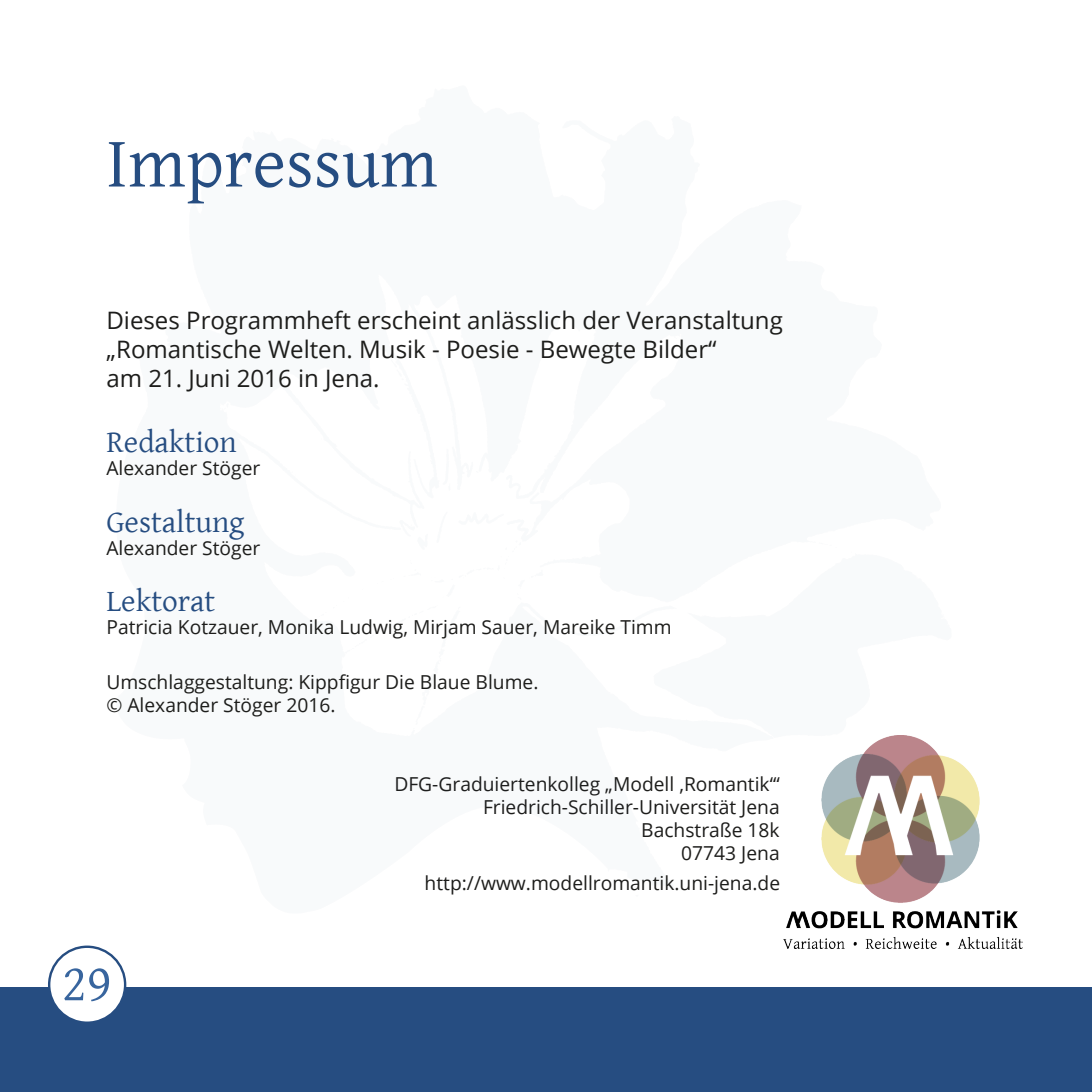
<style>
.page{position:relative;width:1092px;height:1092px;background:#fff}
.page>*{position:absolute;margin:0;border:0;box-sizing:border-box;transform-origin:0 0}
.t1{font:72px "Gentium Basic";color:#264d81}
.t2{font:52.75px "Gentium Basic";color:#38659e}
.t3{font:31.25px "Gentium Basic";color:#264d81}
.t4{font:24px/28.8px "Open Sans";color:#1d1d1b}
.t5{font:19.25px/23px "Open Sans";color:#1d1d1b;text-align:right}
</style>
<div class="page">
<div style="left:0;top:987px;width:1091px;height:104px;background:#264d81"></div>
<img style="left:978px;top:790px;width:44px;height:158px">
<img style="left:101px;top:735px;width:877px;height:222px">
<div style="left:49px;top:946px;width:76px;height:76px;background:#fff;border-radius:50%"></div>
<div style="left:48px;top:945px;width:78px;height:78px;border:2px solid #264d81;border-radius:50%"></div>
<h1 class="t1" style="left:106px;top:110px;width:333px">Impressum</h1>
<p class="t4" style="left:106px;top:305px;width:678px">Dieses Programmheft erscheint anlässlich der Veranstaltung „Romantische Welten. Musik - Poesie - Bewegte Bilder“<br>am 21. Juni 2016 in Jena.</p>
<h3 class="t3" style="left:106px;top:419px;width:132px">Redaktion</h3>
<p class="t5" style="left:106px;top:456px;width:155px">Alexander Stöger</p>
<h3 class="t3" style="left:106px;top:498px;width:140px">Gestaltung</h3>
<p class="t5" style="left:106px;top:535px;width:155px">Alexander Stöger</p>
<h3 class="t3" style="left:106px;top:578px;width:110px">Lektorat</h3>
<p class="t5" style="left:106px;top:615px;width:566px">Patricia Kotzauer, Monika Ludwig, Mirjam Sauer, Mareike Timm</p>
<p class="t5" style="left:106px;top:669px;width:433px;text-align:left">Umschlaggestaltung: Kippfigur Die Blaue Blume. © Alexander Stöger 2016.</p>
<p class="t5" style="left:394px;top:772px;width:387px">DFG-Graduiertenkolleg „Modell ‚Romantik‘“<br>Friedrich-Schiller-Universität Jena<br>Bachstraße 18k<br>07743 Jena</p>
<h2 class="t2" style="left:62px;top:944px;width:51px">29</h2>
<p class="t5" style="left:424px;top:871px;width:357px">http://www.modellromantik.uni-jena.de</p>
</div>
